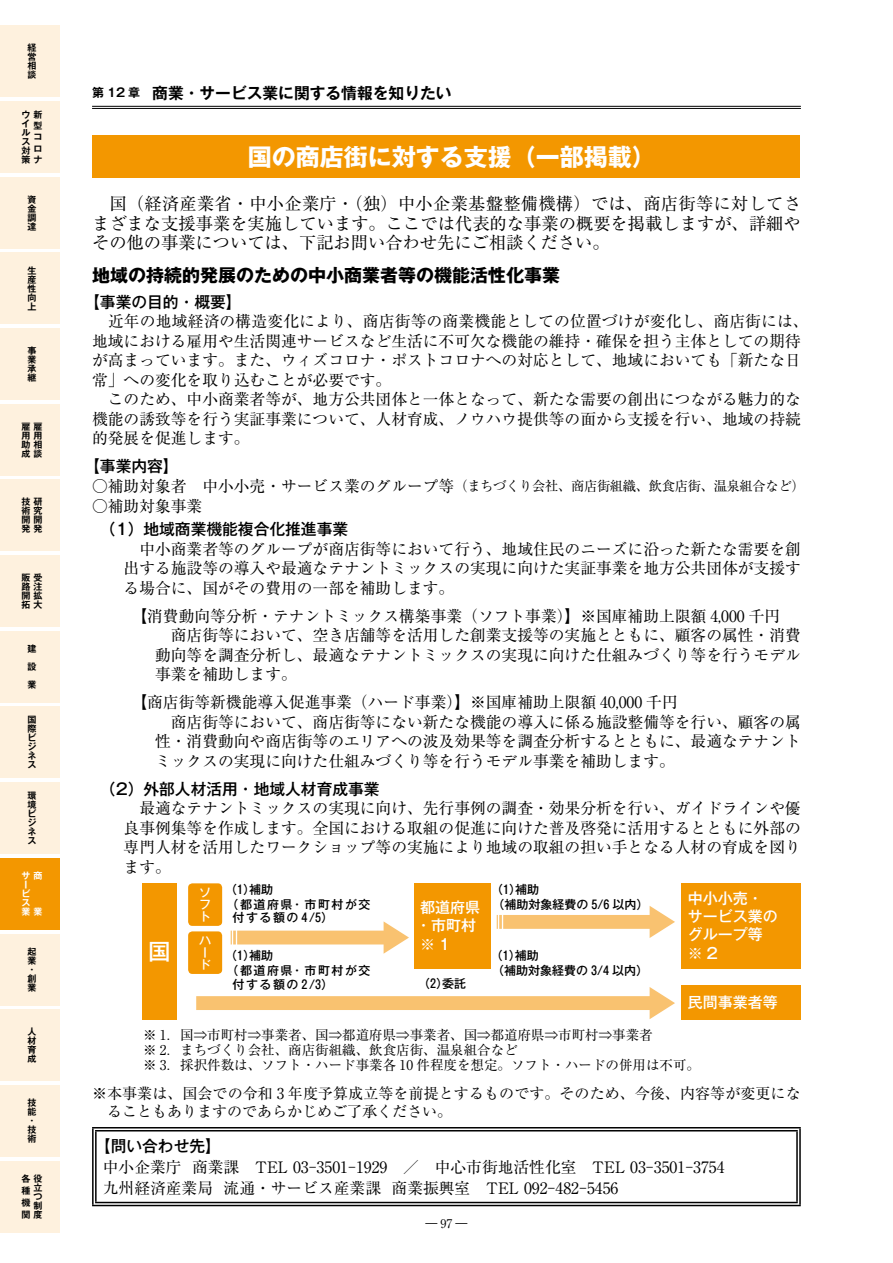
<style>
.page{position:relative;width:893px;height:1263px;background:#fff}
.page>*{position:absolute;margin:0;border:0;box-sizing:border-box;transform-origin:0 0}
.t1{font:700 24px "Gothic MB101 Pro";color:#fff}
.t2{font:500 22.5px "Gothic MB101 Pro";color:#fff}
.t3{font:700 18px "Gothic MB101 Pro";color:#000}
.t4{font:17.25px/19.5px "Ryumin Pro";color:#000;text-align:justify}
.t5{font:15.75px/19.5px "Ryumin Pro";color:#000}
.t6{font:500 15.75px "Gothic MB101 Pro";color:#000}
.t7{font:700 15.75px "Gothic MB101 Pro De";color:#000}
.t8{font:15px/18px "Ryumin Pro";letter-spacing:.005em;color:#000}
.t9{font:500 15px/18.1px "Gothic MB101 Pro";color:#fff}
.t10{font:13.5px/15px "Ryumin Pro";color:#000}
.t11{font:13.5px "Ryumin Pro";letter-spacing:-.02em;color:#000}
.t12{font:500 12px/15px "Gothic MB101 Pro";letter-spacing:.125em;color:#000}
.t13{font:500 12px/15px "Gothic MB101 Pro";color:#000}
.t14{font:500 12px/12px "Gothic MB101 Pro";color:#fff;text-align:justify}
.t15{font:12px "Ryumin Pro";color:#000}
.t16{font:700 9px/9px "Gothic MB101 Pro De";color:#000;text-align:justify}
.t17{font:700 9px/9px "Gothic MB101 Pro De";color:#fff}
.s1{font-size:12px}
.s2{font-size:15.75px}
</style>
<div class="page">
<div style="left:92px;top:135px;width:708px;height:43px;background:#f39700"></div>
<div style="left:142px;top:883px;width:34px;height:136px;background:#f39700"></div>
<div style="left:414px;top:883px;width:77px;height:85px;background:#f39700"></div>
<div style="left:188px;top:883px;width:34px;height:43px;background:#f39700;border-radius:4px"></div>
<div style="left:188px;top:931px;width:34px;height:43px;background:#f39700;border-radius:4px"></div>
<div style="left:682px;top:883px;width:119px;height:85px;background:#f39700"></div>
<div style="left:682px;top:985px;width:119px;height:34px;background:#f39700"></div>
<svg style="left:231px;top:921px;width:178px;height:33px"></svg>
<svg style="left:497px;top:906px;width:178px;height:32px"></svg>
<svg style="left:196px;top:987px;width:479px;height:32px"></svg>
<svg style="left:94px;top:1128px;width:705px;height:1px"></svg>
<svg style="left:94px;top:1203px;width:705px;height:2px"></svg>
<hr style="left:92px;top:1127px;width:709px;height:1px;background:#000">
<hr style="left:95px;top:1130px;width:703px;height:1px;background:#000">
<hr style="left:92px;top:1128px;width:2px;height:77px;background:#000">
<hr style="left:95px;top:1131px;width:2px;height:71px;background:#000">
<hr style="left:796px;top:1131px;width:2px;height:71px;background:#000">
<hr style="left:799px;top:1128px;width:2px;height:77px;background:#000">
<hr style="left:95px;top:1202px;width:703px;height:1px;background:#000">
<hr style="left:92px;top:1205px;width:709px;height:1px;background:#000">
<div style="left:0;top:26px;width:60px;height:71px;background:#fef1de"></div>
<div style="left:0;top:101px;width:60px;height:72px;background:#fef1de"></div>
<div style="left:0;top:177px;width:60px;height:71px;background:#fef1de"></div>
<div style="left:0;top:253px;width:60px;height:71px;background:#fef1de"></div>
<div style="left:0;top:328px;width:60px;height:72px;background:#fef1de"></div>
<div style="left:0;top:404px;width:60px;height:71px;background:#fef1de"></div>
<div style="left:0;top:480px;width:60px;height:71px;background:#fef1de"></div>
<div style="left:0;top:555px;width:60px;height:72px;background:#fef1de"></div>
<div style="left:0;top:631px;width:60px;height:71px;background:#fef1de"></div>
<div style="left:0;top:707px;width:60px;height:71px;background:#fef1de"></div>
<div style="left:0;top:782px;width:60px;height:72px;background:#fef1de"></div>
<div style="left:0;top:858px;width:60px;height:71px;background:#f39700"></div>
<div style="left:0;top:934px;width:60px;height:71px;background:#fef1de"></div>
<div style="left:0;top:1009px;width:60px;height:72px;background:#fef1de"></div>
<div style="left:0;top:1085px;width:60px;height:72px;background:#fef1de"></div>
<div style="left:0;top:1161px;width:60px;height:71px;background:#fef1de"></div>
<hr style="left:92px;top:106px;width:709px;height:1px;background:#000">
<hr style="left:92px;top:108px;width:709px;height:1px;background:#000">
<p class="t16" style="left:27px;top:42px;width:10px">経営相談</p>
<p class="t16" style="left:21px;top:108px;width:22px;line-height:11.2px;text-align:right">ウ新型<br>コ<br>ロ<br>策ナ</p>
<p class="t16" style="left:21px;top:118px;width:10px;text-align:left">イルス対</p>
<p class="t16" style="left:27px;top:193px;width:10px">資金調達</p>
<p class="t16" style="left:27px;top:265px;width:10px">生産性向上</p>
<p class="t16" style="left:27px;top:345px;width:10px">事業承継</p>
<p class="t16" style="left:21px;top:421px;width:22px">雇雇用用助相成談</p>
<p class="t16" style="left:21px;top:496px;width:22px">技研術究開開発発</p>
<p class="t16" style="left:21px;top:572px;width:22px">販受路注開拡拓大</p>
<p class="t16" style="left:27px;top:639px;width:10px;line-height:18px">建設業</p>
<p class="t16" style="left:27px;top:714px;width:10px">国際ビジネス</p>
<p class="t16" style="left:27px;top:790px;width:10px">環境ビジネス</p>
<p class="t17" style="left:21px;top:870px;width:22px">サ商</p>
<p class="t17" style="left:21px;top:906px;width:22px">業業</p>
<p class="t17" style="left:21px;top:879px;width:10px">ービス</p>
<p class="t16" style="left:27px;top:946px;width:10px;text-align:left">起業・創業</p>
<p class="t16" style="left:27px;top:1026px;width:10px">人材育成</p>
<p class="t16" style="left:27px;top:1097px;width:10px;text-align:left">技能・技術</p>
<p class="t16" style="left:21px;top:1173px;width:22px;text-align:right">各役立<br>つ<br>制<br>関度</p>
<p class="t16" style="left:21px;top:1183px;width:10px;line-height:12px">種機</p>
<p class="t7" style="left:92px;top:80px;width:361px"><span class="s1">第 12 章　</span>商業・サービス業に関する情報を知りたい</p>
<h1 class="t1" style="left:248px;top:137px;width:410px">国の商店街に対する支援（一部掲載）</h1>
<p class="t4" style="left:92px;top:193px;width:710px">　国（経済産業省・中小企業庁・（独）中小企業基盤整備機構）では、商店街等に対してさまざまな支援事業を実施しています。ここでは代表的な事業の概要を掲載しますが、詳細やその他の事業については、下記お問い合わせ先にご相談ください。</p>
<p class="t3" style="left:92px;top:260px;width:469px">地域の持続的発展のための中小商業者等の機能活性化事業</p>
<p class="t6" style="left:84px;top:289px;width:159px">【事業の目的・概要】</p>
<p class="t5" style="left:92px;top:311px;width:718px">　近年の地域経済の構造変化により、商店街等の商業機能としての位置づけが変化し、商店街には、地域における雇用や生活関連サービスなど生活に不可欠な機能の維持・確保を担う主体としての期待が高まっています。また、ウィズコロナ・ポストコロナへの対応として、地域においても「新たな日常」への変化を取り込むことが必要です。<br>　このため、中小商業者等が、地方公共団体と一体となって、新たな需要の創出につながる魅力的な機能の誘致等を行う実証事業について、人材育成、ノウハウ提供等の面から支援を行い、地域の持続的発展を促進します。</p>
<p class="t6" style="left:84px;top:453px;width:96px">【事業内容】</p>
<p class="t11" style="left:92px;top:475px;width:714px"><span class="s2">○補助対象者　中小小売・サービス業のグループ等</span>（まちづくり会社、商店街組織、飲食店街、温泉組合など）</p>
<p class="t5" style="left:92px;top:495px;width:112px">○補助対象事業</p>
<p class="t6" style="left:100px;top:516px;width:250px">（1）地域商業機能複合化推進事業</p>
<p class="t5" style="left:124px;top:538px;width:679px;text-align:justify">　中小商業者等のグループが商店街等において行う、地域住民のニーズに沿った新たな需要を創出する施設等の導入や最適なテナントミックスの実現に向けた実証事業を地方公共団体が支援する場合に、国がその費用の一部を補助します。</p>
<p class="t5" style="left:155px;top:605px;width:647px;text-indent:-24px">【消費動向等分析・テナントミックス構築事業（ソフト事業）】※国庫補助上限額 4,000 千円<br>　商店街等において、空き店舗等を活用した創業支援等の実施とともに、顧客の属性・消費動向等を調査分析し、最適なテナントミックスの実現に向けた仕組みづくり等を行うモデル事業を補助します。</p>
<p class="t5" style="left:155px;top:691px;width:647px;text-indent:-24px">【商店街等新機能導入促進事業（ハード事業）】※国庫補助上限額 40,000 千円<br>　商店街等において、商店街等にない新たな機能の導入に係る施設整備等を行い、顧客の属性・消費動向や商店街等のエリアへの波及効果等を調査分析するとともに、最適なテナントミックスの実現に向けた仕組みづくり等を行うモデル事業を補助します。</p>
<p class="t6" style="left:100px;top:776px;width:281px">（2）外部人材活用・地域人材育成事業</p>
<p class="t5" style="left:124px;top:797px;width:679px;text-align:justify">　最適なテナントミックスの実現に向け、先行事例の調査・効果分析を行い、ガイドラインや優良事例集等を作成します。全国における取組の促進に向けた普及啓発に活用するとともに外部の専門人材を活用したワークショップ等の実施により地域の取組の担い手となる人材の育成を図ります。</p>
<p class="t12" style="left:225px;top:880px;width:147px">（1）補助<br>（都道府県・市町村が交</p>
<p class="t12" style="left:233px;top:909px;width:102px">付する額の 4/5）</p>
<p class="t13" style="left:491px;top:880px;width:159px">（1）補助<br>（補助対象経費の 5/6 以内）</p>
<p class="t14" style="left:199px;top:885px;width:12px">ソフト</p>
<p class="t14" style="left:199px;top:933px;width:13px;text-align:left">ハード</p>
<p class="t9" style="left:688px;top:887px;width:91px">中小小売・サービス業のグループ等※2</p>
<p class="t9" style="left:688px;top:991px;width:91px">民間事業者等</p>
<p class="t9" style="left:416px;top:896px;width:65px">都道府県・市町村※1</p>
<h2 class="t2" style="left:148px;top:932px;width:24px">国</h2>
<p class="t12" style="left:225px;top:947px;width:147px">（1）補助<br>（都道府県・市町村が交</p>
<p class="t12" style="left:233px;top:975px;width:102px">付する額の 2/3）</p>
<p class="t13" style="left:491px;top:947px;width:159px">（1）補助<br>（補助対象経費の 3/4 以内）</p>
<p class="t12" style="left:418px;top:974px;width:49px">（2）委託</p>
<p class="t10" style="left:143px;top:1026px;width:558px">※ 1．国⇒市町村⇒事業者、国⇒都道府県⇒事業者、国⇒都道府県⇒市町村⇒事業者<br>※ 2．まちづくり会社、商店街組織、飲食店街、温泉組合など<br>※ 3．採択件数は、ソフト・ハード事業各 10 件程度を想定。ソフト・ハードの併用は不可。</p>
<p class="t8" style="left:107px;top:1083px;width:695px;text-indent:-15px">※本事業は、国会での令和 3 年度予算成立等を前提とするものです。そのため、今後、内容等が変更になることもありますのであらかじめご了承ください。</p>
<p class="t6" style="left:95px;top:1132px;width:127px">【問い合わせ先】</p>
<p class="t5" style="left:103px;top:1155px;width:623px;line-height:21px">中小企業庁 商業課　TEL 03-3501-1929　／　中心市街地活性化室　TEL 03-3501-3754九州経済産業局 流通・サービス産業課 商業振興室　TEL 092-482-5456</p>
<p class="t15" style="left:425px;top:1213px;width:43px">―97―</p>
</div>
